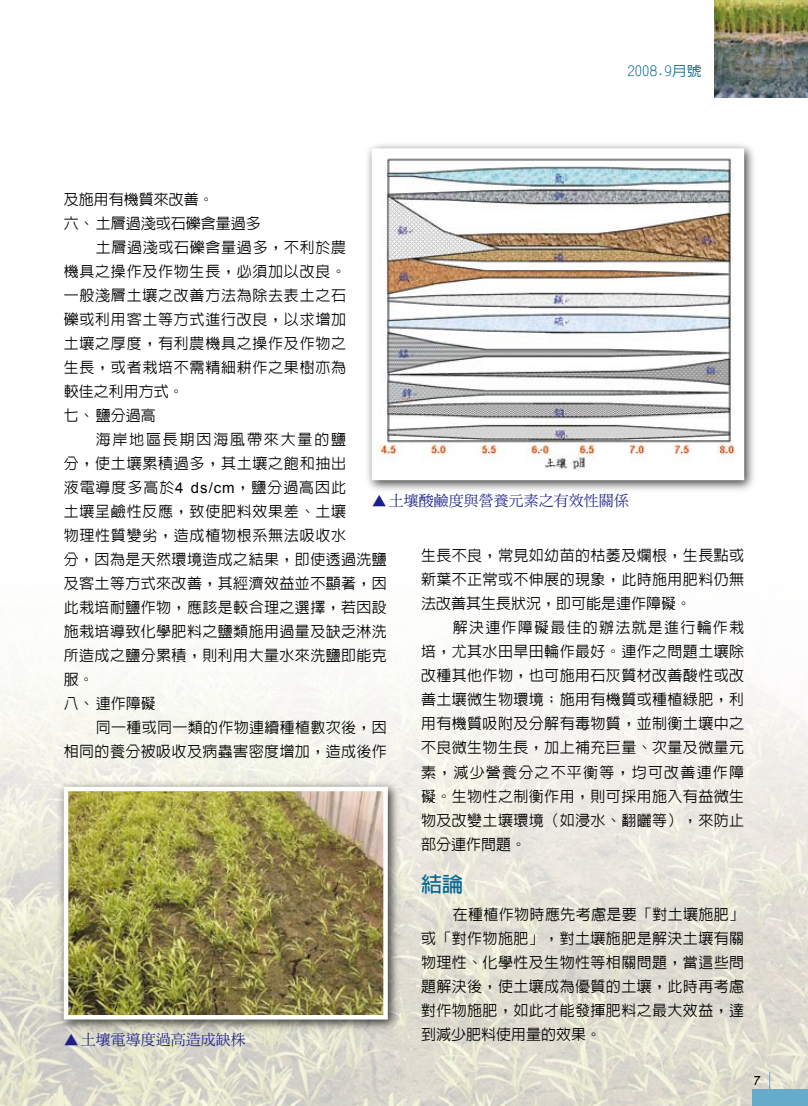
<style>
.page{position:relative;width:808px;height:1106px;background:#fff}
.page>*{position:absolute;margin:0;border:0;box-sizing:border-box;transform-origin:0 0}
.t1{font:700 21px "Lin Gothic";color:#006795}
.t2{font:500 15px/24px "Lin Gothic";letter-spacing:.025em;color:#000;text-align:justify}
.t3{font:500 15px "Lin Gothic";letter-spacing:.05em;color:#000}
.t4{font:500 15px "Lin Gothic";color:#000}
.t5{font:15px "DF Ming Std W5";color:#1d2088}
.t6{font:500 15px "Lin Gothic";letter-spacing:.06em;color:#000}
.t7{font:500 15px "Lin Gothic";letter-spacing:.045em;color:#000}
.t8{font:500 15px "Lin Gothic";letter-spacing:.12em;color:#000}
.t9{font:500 13.5px "Lin Gothic";color:#006795;scale:1.1 1}
.s1{font-family:"Arial";font-weight:400}
.s2{font-family:"DF Yuan Std W3"}
</style>
<div class="page">
<img style="left:0;top:673px;width:808px;height:433px">
<div style="left:57px;top:779px;width:345px;height:253px;background:#000;opacity:.75"></div>
<img style="left:69px;top:791px;width:314px;height:223px">
<div style="left:64px;top:786px;width:324px;height:233px;border:4px solid #fff"></div>
<div style="left:365px;top:141px;width:393px;height:352px;background:#000;opacity:.75"></div>
<img style="left:377px;top:153px;width:362px;height:322px">
<div style="left:753px;top:1089px;width:55px;height:17px;background:#67abca"></div>
<hr style="left:769px;top:1071px;width:1px;height:35px;background:#67abca">
<img style="left:714px;top:0;width:94px;height:98px">
<svg style="left:754px;top:1076px;width:6px;height:9px"></svg>
<p class="t9" style="left:627px;top:64px;width:69px">2008.9月號</p>
<p class="t4" style="left:64px;top:191px;width:151px">及施用有機質來改善。</p>
<p class="t4" style="left:64px;top:215px;width:198px">六、土層過淺或石礫含量過多</p>
<p class="t7" style="left:96px;top:239px;width:252px">土層過淺或石礫含量過多，不利於農</p>
<p class="t3" style="left:64px;top:263px;width:284px">機具之操作及作物生長，必須加以改良。</p>
<p class="t3" style="left:64px;top:287px;width:284px">一般淺層土壤之改善方法為除去表土之石</p>
<p class="t3" style="left:64px;top:311px;width:284px">礫或利用客土等方式進行改良，以求增加</p>
<p class="t3" style="left:64px;top:335px;width:284px">土壤之厚度，有利農機具之操作及作物之</p>
<p class="t3" style="left:64px;top:359px;width:284px">生長，或者栽培不需精細耕作之果樹亦為</p>
<p class="t4" style="left:64px;top:383px;width:121px">較佳之利用方式。</p>
<p class="t2" style="left:64px;top:403px;width:93px">七、鹽分過高</p>
<p class="t8" style="left:96px;top:431px;width:252px">海岸地區長期因海風帶來大量的鹽</p>
<p class="t3" style="left:64px;top:455px;width:284px">分，使土壤累積過多，其土壤之飽和抽出</p>
<p class="t6" style="left:64px;top:479px;width:284px">液電導度多高於<span class="s1">4 ds/cm</span>，鹽分過高因此</p>
<p class="t3" style="left:64px;top:503px;width:284px">土壤呈鹼性反應，致使肥料效果差、土壤</p>
<p class="t3" style="left:64px;top:527px;width:284px">物理性質變劣，造成植物根系無法吸收水</p>
<p class="t2" style="left:64px;top:547px;width:325px">分，因為是天然環境造成之結果，即使透過洗鹽</p>
<p class="t2" style="left:64px;top:571px;width:325px">及客土等方式來改善，其經濟效益並不顯著，因</p>
<p class="t2" style="left:64px;top:595px;width:325px">此栽培耐鹽作物，應該是較合理之選擇，若因設</p>
<p class="t2" style="left:64px;top:619px;width:325px">施栽培導致化學肥料之鹽類施用過量及缺乏淋洗</p>
<p class="t2" style="left:64px;top:643px;width:325px">所造成之鹽分累積，則利用大量水來洗鹽即能克</p>
<p class="t2" style="left:64px;top:667px;width:31px">服。</p>
<p class="t2" style="left:64px;top:691px;width:93px">八、連作障礙</p>
<p class="t2" style="left:96px;top:715px;width:293px">同一種或同一類的作物連續種植數次後，因</p>
<p class="t2" style="left:64px;top:739px;width:325px">相同的養分被吸收及病蟲害密度增加，造成後作</p>
<p class="t5" style="left:372px;top:492px;width:259px"><span class="s2">▲</span>土壤酸鹼度與營養元素之有效性關係</p>
<p class="t2" style="left:421px;top:543px;width:325px">生長不良，常見如幼苗的枯萎及爛根，生長點或新葉不正常或不伸展的現象，此時施用肥料仍無法改善其生長狀況，即可能是連作障礙。</p>
<p class="t2" style="left:421px;top:615px;width:325px;text-indent:32px">解決連作障礙最佳的辦法就是進行輪作栽培，尤其水田旱田輪作最好。連作之問題土壤除改種其他作物，也可施用石灰質材改善酸性或改善土壤微生物環境；施用有機質或種植綠肥，利用有機質吸附及分解有毒物質，並制衡土壤中之不良微生物生長，加上補充巨量、次量及微量元素，減少營養分之不平衡等，均可改善連作障礙。生物性之制衡作用，則可採用施入有益微生物及改變土壤環境（如浸水、翻曬等），來防止部分連作問題。</p>
<h1 class="t1" style="left:421px;top:873px;width:43px">結論</h1>
<p class="t2" style="left:421px;top:902px;width:325px;text-indent:32px">在種植作物時應先考慮是要「對土壤施肥」或「對作物施肥」，對土壤施肥是解決土壤有關物理性、化學性及生物性等相關問題，當這些問題解決後，使土壤成為優質的土壤，此時再考慮對作物施肥，如此才能發揮肥料之最大效益，達</p>
<p class="t5" style="left:64px;top:1031px;width:184px"><span class="s2">▲</span>土壤電導度過高造成缺株</p>
<p class="t4" style="left:421px;top:1026px;width:181px">到減少肥料使用量的效果。</p>
</div>
